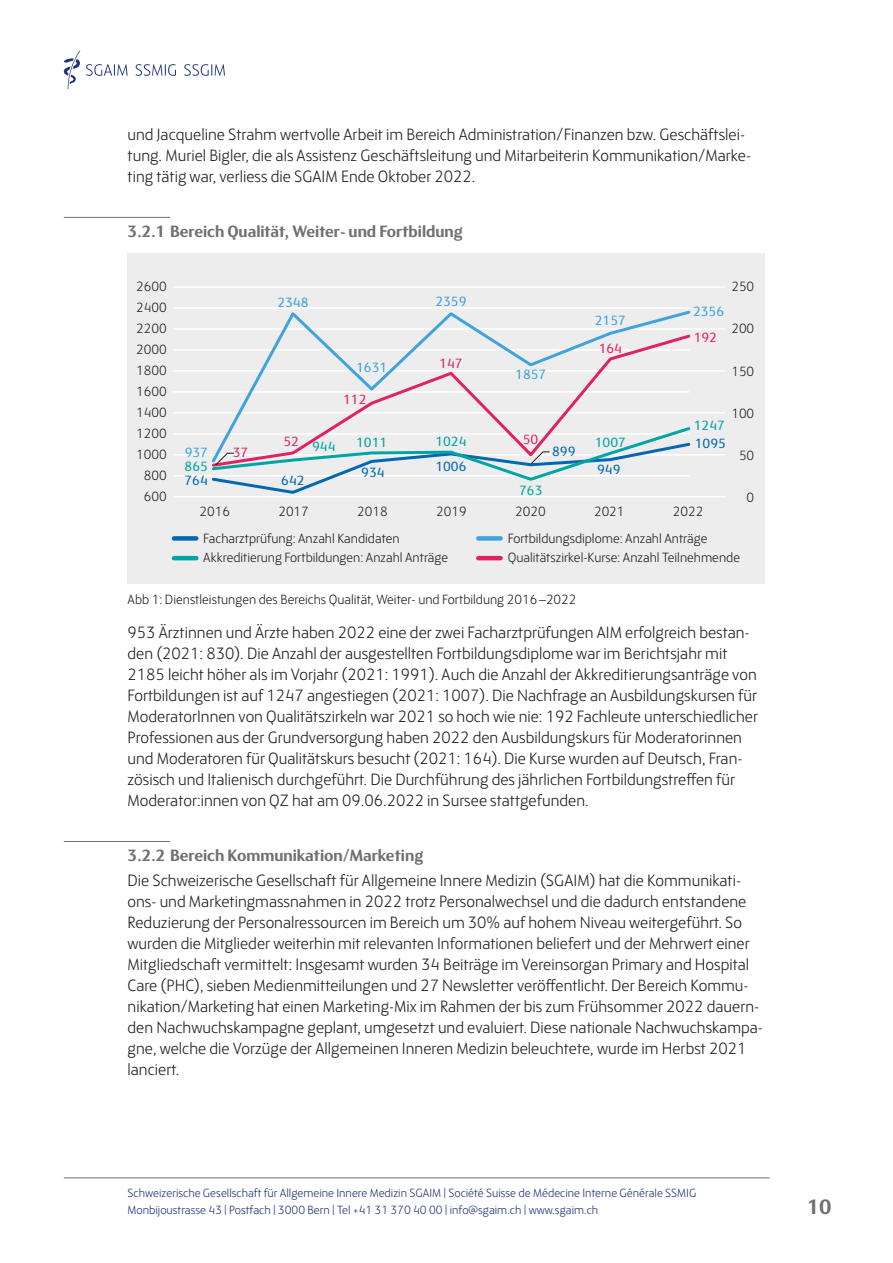
<style>
.page{position:relative;width:893px;height:1263px;background:#fff}
.page>*{position:absolute;margin:0;border:0;box-sizing:border-box;transform-origin:0 0}
.t1{font:700 21px "FS Blake";color:#70706f}
.t2{font:300 16.5px/21px "FS Blake";color:#1d1d1b}
.t3{font:700 16.5px "FS Blake";color:#70706f}
.t4{font:300 13.5px/21px "FS Blake";color:#1d1d1b;text-align:center}
.t5{font:13.5px "FS Blake";color:#3fa3dc}
.t6{font:13.5px "FS Blake";color:#00a4a4}
.t7{font:13.5px "FS Blake";color:#0068b2}
.t8{font:13.5px "FS Blake";color:#e02265}
.t9{font:300 12px/16.5px "FS Blake";color:#1d327b}
</style>
<div class="page">
<svg style="left:64px;top:51px;width:16px;height:38px"></svg>
<svg style="left:86px;top:64px;width:139px;height:12px"></svg>
<hr style="left:64px;top:1177px;width:706px;height:1px;background:#70706f">
<hr style="left:64px;top:217px;width:106px;height:1px;background:#70706f">
<hr style="left:64px;top:841px;width:106px;height:1px;background:#70706f">
<div style="left:128px;top:253px;width:637px;height:330px;background:#ededed"></div>
<hr style="left:173px;top:286px;width:551px;height:2px;background:#fff">
<hr style="left:173px;top:307px;width:516px;height:2px;background:#fff">
<hr style="left:173px;top:328px;width:551px;height:2px;background:#fff">
<hr style="left:173px;top:349px;width:516px;height:2px;background:#fff">
<hr style="left:173px;top:370px;width:551px;height:2px;background:#fff">
<hr style="left:173px;top:391px;width:516px;height:2px;background:#fff">
<hr style="left:173px;top:412px;width:551px;height:2px;background:#fff">
<hr style="left:173px;top:433px;width:516px;height:2px;background:#fff">
<hr style="left:173px;top:454px;width:551px;height:1px;background:#fff">
<hr style="left:173px;top:475px;width:516px;height:1px;background:#fff">
<hr style="left:173px;top:496px;width:551px;height:1px;background:#fff">
<svg style="left:281px;top:310px;width:410px;height:22px"></svg>
<svg style="left:231px;top:332px;width:460px;height:93px"></svg>
<div style="left:174px;top:536px;width:22px;height:5px;background:#0068b2"></div>
<hr style="left:174px;top:556px;width:22px;height:4px;background:#00a4a4">
<div style="left:478px;top:536px;width:23px;height:5px;background:#3fa3dc"></div>
<hr style="left:478px;top:556px;width:23px;height:4px;background:#e02265">
<svg style="left:212px;top:425px;width:479px;height:69px"></svg>
<p class="t2" style="left:128px;top:123px;width:625px">und Jacqueline Strahm wertvolle Arbeit im Bereich Administration/Finanzen bzw. Geschäftslei&shy;tung. Muriel Bigler, die als Assistenz Geschäftsleitung und Mitarbeiterin Kommunikation/Marke&shy;ting tätig war, verliess die SGAIM Ende Oktober 2022.</p>
<p class="t3" style="left:128px;top:219px;width:337px">3.2.1 Bereich Qualität, Weiter- und Fortbildung</p>
<p class="t4" style="left:136px;top:275px;width:32px">2600<br>2400<br>2200<br>2000<br>1800<br>1600<br>1400<br>1200<br>1000<br>800<br>600</p>
<p class="t5" style="left:277px;top:293px;width:33px">2348</p>
<p class="t5" style="left:435px;top:292px;width:33px">2359</p>
<p class="t5" style="left:595px;top:311px;width:33px">2157</p>
<p class="t8" style="left:599px;top:339px;width:25px">164</p>
<p class="t5" style="left:693px;top:302px;width:33px">2356</p>
<p class="t8" style="left:694px;top:328px;width:25px">192</p>
<p class="t4" style="left:731px;top:275px;width:24px">250</p>
<p class="t4" style="left:731px;top:317px;width:24px">200</p>
<p class="t5" style="left:356px;top:358px;width:33px">1631</p>
<p class="t8" style="left:343px;top:390px;width:25px">112</p>
<p class="t8" style="left:439px;top:354px;width:25px">147</p>
<p class="t5" style="left:515px;top:365px;width:33px">1857</p>
<p class="t6" style="left:694px;top:416px;width:33px">1247</p>
<p class="t7" style="left:695px;top:434px;width:33px">1095</p>
<p class="t8" style="left:523px;top:430px;width:17px">50</p>
<p class="t6" style="left:356px;top:433px;width:33px">1011</p>
<p class="t6" style="left:435px;top:432px;width:33px">1024</p>
<p class="t6" style="left:283px;top:437px;width:54px"><sup>52</sup> 944</p>
<p class="t7" style="left:281px;top:471px;width:25px">642</p>
<p class="t6" style="left:595px;top:433px;width:33px">1007</p>
<p class="t7" style="left:552px;top:442px;width:25px">899</p>
<p class="t5" style="left:185px;top:443px;width:25px">937</p>
<p class="t8" style="left:233px;top:443px;width:17px">37</p>
<p class="t7" style="left:184px;top:471px;width:25px">764</p>
<p class="t4" style="left:199px;top:500px;width:32px">2016</p>
<p class="t4" style="left:278px;top:500px;width:32px">2017</p>
<p class="t4" style="left:357px;top:500px;width:32px">2018</p>
<p class="t4" style="left:436px;top:500px;width:32px">2019</p>
<p class="t4" style="left:515px;top:500px;width:32px">2020</p>
<p class="t4" style="left:594px;top:500px;width:32px">2021</p>
<p class="t4" style="left:673px;top:500px;width:32px">2022</p>
<p class="t7" style="left:435px;top:457px;width:33px">1006</p>
<p class="t6" style="left:185px;top:457px;width:25px">865</p>
<p class="t7" style="left:597px;top:460px;width:25px">949</p>
<p class="t7" style="left:361px;top:463px;width:25px">934</p>
<p class="t6" style="left:519px;top:481px;width:25px">763</p>
<p class="t4" style="left:731px;top:360px;width:24px">150</p>
<p class="t4" style="left:731px;top:402px;width:24px">100</p>
<p class="t4" style="left:739px;top:444px;width:17px">50</p>
<p class="t4" style="left:747px;top:486px;width:9px">0</p>
<p class="t4" style="left:203px;top:527px;width:198px">Facharztprüfung: Anzahl Kandidaten</p>
<p class="t4" style="left:508px;top:527px;width:201px">Fortbildungsdiplome: Anzahl Anträge</p>
<p class="t4" style="left:203px;top:546px;width:246px">Akkreditierung Fortbildungen: Anzahl Anträge</p>
<p class="t4" style="left:508px;top:546px;width:234px">Qualitätszirkel-Kurse: Anzahl Teilnehmende</p>
<p class="t4" style="left:128px;top:588px;width:450px">Abb 1: Dienstleistungen des Bereichs Qualität, Weiter- und Fortbildung 2016–2022</p>
<p class="t2" style="left:128px;top:621px;width:632px">953 Ärztinnen und Ärzte haben 2022 eine der zwei Facharztprüfungen AIM erfolgreich bestan&shy;den (2021: 830). Die Anzahl der ausgestellten Fortbildungsdiplome war im Berichtsjahr mit 2185 leicht höher als im Vorjahr (2021: 1991). Auch die Anzahl der Akkreditierungsanträge von Fortbildungen ist auf 1247 angestiegen (2021: 1007). Die Nachfrage an Ausbildungskursen für ModeratorInnen von Qualitätszirkeln war 2021 so hoch wie nie: 192 Fachleute unterschiedlicher Professionen aus der Grundversorgung haben 2022 den Ausbildungskurs für Moderatorinnen und Moderatoren für Qualitätskurs besucht (2021: 164). Die Kurse wurden auf Deutsch, Fran&shy;zösisch und Italienisch durchgeführt. Die Durchführung des jährlichen Fortbildungstreffen für Moderator:innen von QZ hat am 09.06.2022 in Sursee stattgefunden.</p>
<p class="t3" style="left:128px;top:843px;width:297px">3.2.2 Bereich Kommunikation/Marketing</p>
<p class="t2" style="left:128px;top:869px;width:637px">Die Schweizerische Gesellschaft für Allgemeine Innere Medizin (SGAIM) hat die Kommunikati&shy;ons- und Marketingmassnahmen in 2022 trotz Personalwechsel und die dadurch entstandene Reduzierung der Personalressourcen im Bereich um 30% auf hohem Niveau weitergeführt. So wurden die Mitglieder weiterhin mit relevanten Informationen beliefert und der Mehrwert einer Mitgliedschaft vermittelt: Insgesamt wurden 34 Beiträge im Vereinsorgan Primary and Hospital Care (PHC), sieben Medienmitteilungen und 27 Newsletter veröffentlicht. Der Bereich Kommu&shy;nikation/Marketing hat einen Marketing-Mix im Rahmen der bis zum Frühsommer 2022 dauern&shy;den Nachwuchskampagne geplant, umgesetzt und evaluiert. Diese nationale Nachwuchskampa&shy;gne, welche die Vorzüge der Allgemeinen Inneren Medizin beleuchtete, wurde im Herbst 2021 lanciert.</p>
<p class="t9" style="left:128px;top:1184px;width:570px">Schweizerische Gesellschaft für Allgemeine Innere Medizin SGAIM | Société Suisse de Médecine Interne Générale SSMIG<br>Monbijoustrasse 43 | Postfach | 3000 Bern | Tel +41 31 370 40 00 | info@sgaim.ch | www.sgaim.ch</p>
<p class="t1" style="left:807px;top:1192px;width:26px">10</p>
</div>
